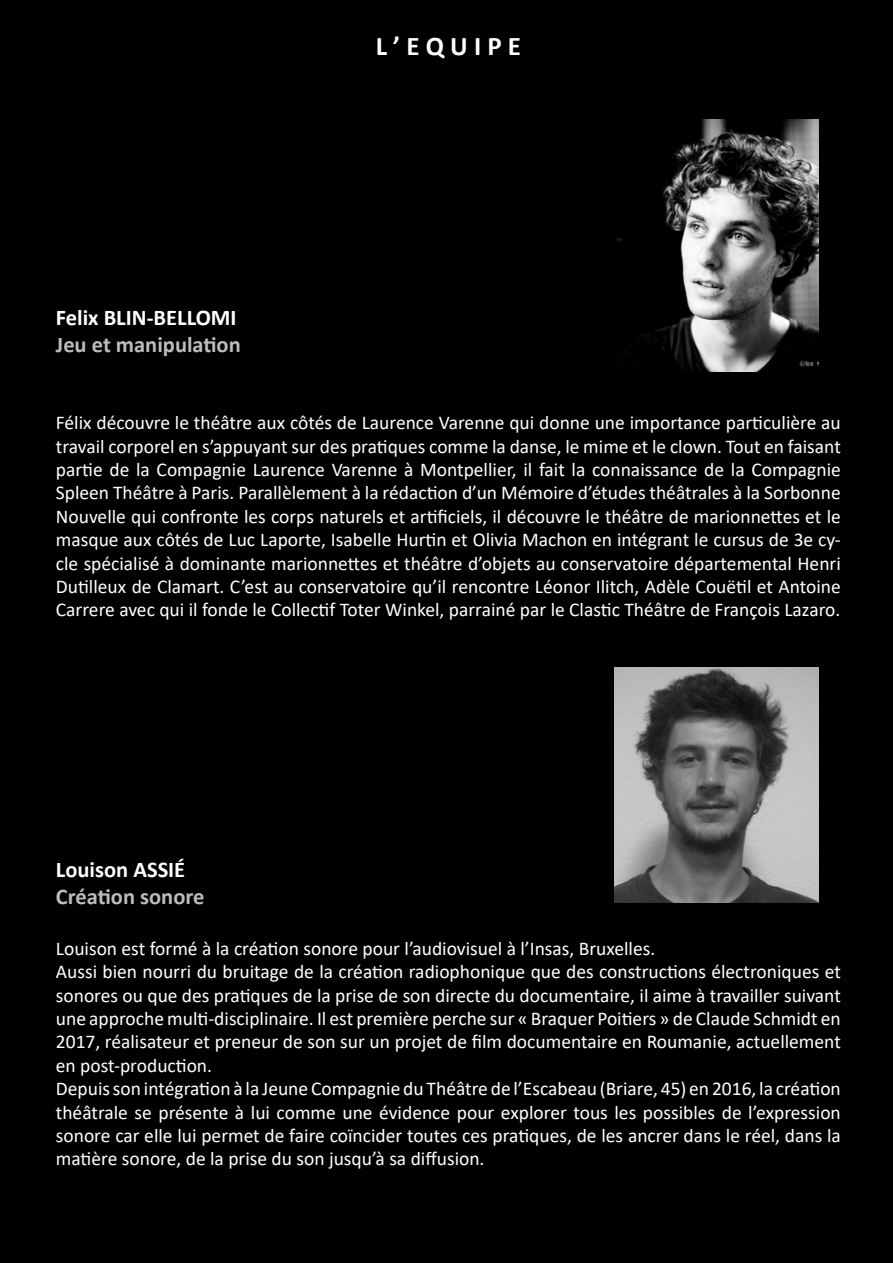
<style>
.page{position:relative;width:893px;height:1263px;background:#000}
.page>*{position:absolute;margin:0;border:0;box-sizing:border-box;transform-origin:0 0}
.t1{font:700 27px "Calibri";color:#fff}
.t2{font:700 22.5px "Calibri";color:#bcbdc0}
.t3{font:700 22.5px "Calibri";color:#fff}
.t4{font:19.5px/23.4px "Calibri";color:#fff;text-align:justify}
</style>
<div class="page">
<img style="left:614px;top:119px;width:205px;height:252px">
<img style="left:614px;top:668px;width:205px;height:235px">
<p class="t3" style="left:56px;top:301px;width:182px">Felix BLIN-BELLOMI</p>
<p class="t2" style="left:56px;top:328px;width:186px">Jeu et manipulation</p>
<p class="t1" style="left:376px;top:27px;width:147px">L ’ E Q U I P E</p>
<p class="t4" style="left:56px;top:410px;width:786px">Félix découvre le théâtre aux côtés de Laurence Varenne qui donne une importance particulière au travail corporel en s’appuyant sur des pratiques comme la danse, le mime et le clown. Tout en faisant partie de la Compagnie Laurence Varenne à Montpellier, il fait la connaissance de la Compagnie Spleen Théâtre à Paris. Parallèlement à la rédaction d’un Mémoire d’études théâtrales à la Sorbonne Nouvelle qui confronte les corps naturels et artificiels, il découvre le théâtre de marionnettes et le masque aux côtés de Luc Laporte, Isabelle Hurtin et Olivia Machon en intégrant le cursus de 3e cy&shy;cle spécialisé à dominante marionnettes et théâtre d’objets au conservatoire départemental Henri Dutilleux de Clamart. C’est au conservatoire qu’il rencontre Léonor Ilitch, Adèle Couëtil et Antoine Carrere avec qui il fonde le Collectif Toter Winkel, parrainé par le Clastic Théâtre de François Lazaro.</p>
<p class="t3" style="left:56px;top:854px;width:131px">Louison ASSIÉ</p>
<p class="t2" style="left:56px;top:881px;width:150px">Création sonore</p>
<p class="t4" style="left:56px;top:936px;width:601px">Louison est formé à la création sonore pour l’audiovisuel à l’Insas, Bruxelles.</p>
<p class="t4" style="left:56px;top:959px;width:786px">Aussi bien nourri du bruitage de la création radiophonique que des constructions électroniques et sonores ou que des pratiques de la prise de son directe du documentaire, il aime à travailler suivant une approche multi-disciplinaire. Il est première perche sur « -Braquer Poitiers » de Claude Schmidt en 2017, réalisateur et preneur de son sur un projet de film documentaire en Roumanie, actuellement en post-production.</p>
<p class="t4" style="left:56px;top:1076px;width:786px">Depuis son intégration à la Jeune Compagnie du Théâtre de l’Escabeau (Briare, 45) en 2016, la création théâtrale se présente à lui comme une évidence pour explorer tous les possibles de l’expression sonore car elle lui permet de faire coïncider toutes ces pratiques, de les ancrer dans le réel, dans la matière sonore, de la prise du son jusqu’à sa diffusion.</p>
</div>
